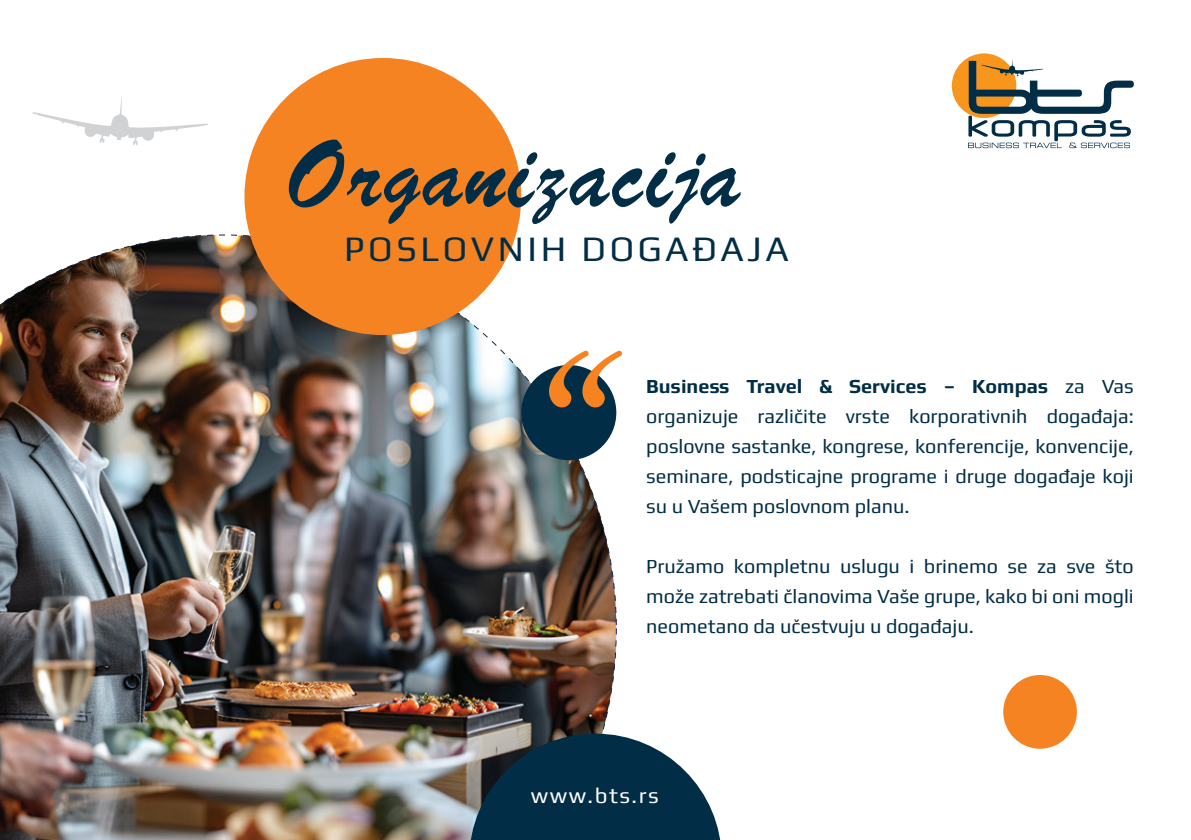
<style>
.page{position:relative;width:1191px;height:840px;background:#fff}
.page>*{position:absolute;margin:0;border:0;box-sizing:border-box;transform-origin:0 0}
.t1{font:84px "Brussels";color:#012d46}
.t2{font:36px "Play";letter-spacing:.1em;color:#012d46}
.t3{font:22px "Play";letter-spacing:.07em;color:#fff}
.t4{font:20px/30px "Play";color:#012d46;text-align:justify}
.s1{font-weight:700}
</style>
<div class="page">
<img style="left:0;top:234px;width:617px;height:605px">
<svg style="left:469px;top:733px;width:251px;height:106px;background:#2f5062"></svg>
<svg style="left:32px;top:96px;width:176px;height:49px"></svg>
<div style="left:951px;top:53px;width:65px;height:65px;background:#f7951d;border-radius:50%"></div>
<svg style="left:968px;top:58px;width:165px;height:90px"></svg>
<div style="left:244px;top:58px;width:277px;height:277px;background:#f58321;border-radius:50%"></div>
<div style="left:521px;top:365px;width:95px;height:95px;background:#012d46;border-radius:50%"></div>
<svg style="left:549px;top:349px;width:73px;height:58px"></svg>
<div style="left:1003px;top:674px;width:74px;height:74px;background:#f58321;border-radius:50%"></div>
<h1 class="t1" style="left:288px;top:110px;width:455px">Organizacija</h1>
<h2 class="t2" style="left:344px;top:227px;width:446px">POSLOVNIH DOGAĐAJA</h2>
<p class="t4" style="left:646px;top:370px;width:489px"><span class="s1">Business Travel &amp; Services – Kompas</span> za Vas organizuje različite vrste korporativnih događaja: poslovne sastanke, kongrese, konferencije, konvencije, seminare, podsticajne programe i druge događaje koji su u Vašem poslovnom planu.</p>
<p class="t4" style="left:646px;top:550px;width:489px">Pružamo kompletnu uslugu i brinemo se za sve što može zatrebati članovima Vaše grupe, kako bi oni mogli neometano da učestvuju u događaju.</p>
<p class="t3" style="left:531px;top:781px;width:129px">www.bts.rs</p>
</div>
